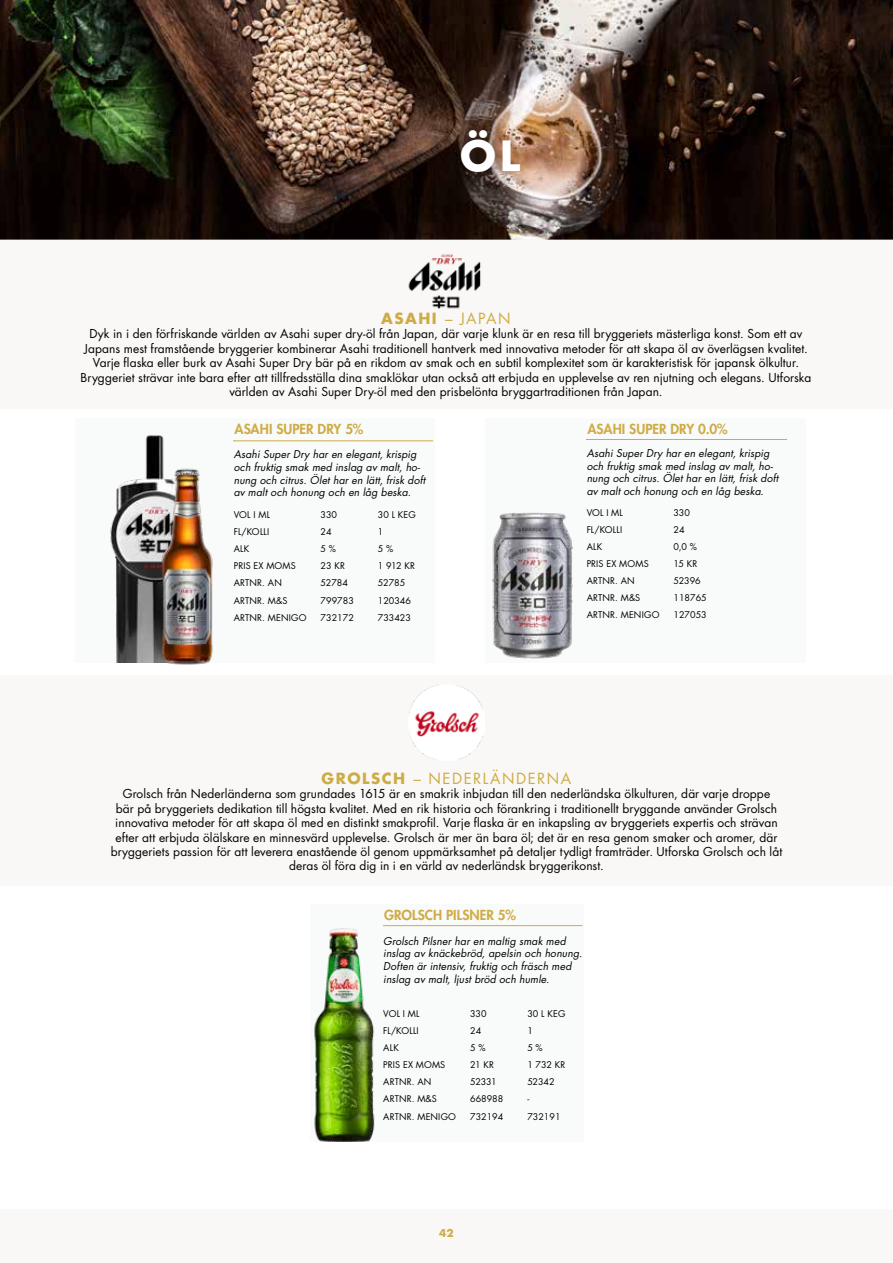
<style>
.page{position:relative;width:893px;height:1263px;background:#fff}
.page>*{position:absolute;margin:0;border:0;box-sizing:border-box;transform-origin:0 0}
.t1{font:700 40.5px "Futura Std";color:#fff}
.t2{font:15px "Futura Std";letter-spacing:.1em;color:#ceac45}
.t3{font:800 13.5px "Futura Std";letter-spacing:.005em;color:#ceac45}
.t4{font:12px/14.4px "Futura Std";letter-spacing:.005em;color:#000;text-align:center}
.t5{font:italic 10.5px/12.6px "Futura Std";letter-spacing:.01em;color:#000}
.t6{font:700 10.5px "Futura Std";color:#ceac45}
.t7{font:9px "Futura Std";letter-spacing:.005em;color:#000}
.t8{font:9px "Futura Std";letter-spacing:.025em;color:#000}
.s1{font-weight:700}
</style>
<div class="page">
<div style="left:0;top:1209px;width:893px;height:54px;background:#f9f8f6"></div>
<img style="left:0;top:0;width:893px;height:239px">
<div style="left:0;top:239px;width:893px;height:169px;background:#f9f8f6"></div>
<img style="left:408px;top:254px;width:73px;height:55px">
<div style="left:233px;top:418px;width:201px;height:245px;background:#f9fafa"></div>
<hr style="left:233px;top:440px;width:88px;height:1px;background:#ceac45">
<hr style="left:321px;top:440px;width:57px;height:1px;background:#ceac45">
<hr style="left:378px;top:440px;width:55px;height:1px;background:#ceac45">
<img style="left:145px;top:435px;width:19px;height:14px">
<img style="left:110px;top:449px;width:103px;height:216px">
<div style="left:0;top:675px;width:893px;height:210px;background:#f9f8f6"></div>
<img style="left:409px;top:685px;width:74px;height:75px">
<div style="left:383px;top:904px;width:201px;height:238px;background:#f9fafa"></div>
<hr style="left:383px;top:925px;width:87px;height:1px;background:#ceac45">
<hr style="left:470px;top:925px;width:57px;height:1px;background:#ceac45">
<hr style="left:527px;top:925px;width:56px;height:1px;background:#ceac45">
<img style="left:314px;top:928px;width:61px;height:214px">
<div style="left:486px;top:418px;width:100px;height:245px;background:#f9fafa"></div>
<img style="left:492px;top:512px;width:81px;height:147px">
<div style="left:586px;top:418px;width:219px;height:245px;background:#f9fafa"></div>
<hr style="left:586px;top:439px;width:87px;height:1px;background:#ceac45">
<hr style="left:673px;top:439px;width:114px;height:1px;background:#ceac45">
<h1 class="t1" style="left:460px;top:129px;width:62px">ÖL</h1>
<p class="t2" style="left:381px;top:309px;width:131px"><span class="s1">ASAHI</span> – JAPAN</p>
<p class="t4" style="left:81px;top:327px;width:732px">Dyk in i den förfriskande världen av Asahi super dry-öl från Japan, där varje klunk är en resa till bryggeriets mästerliga konst. Som ett av Japans mest framstående bryggerier kombinerar Asahi traditionell hantverk med innovativa metoder för att skapa öl av överlägsen kvalitet.<br>Varje flaska eller burk av Asahi Super Dry bär på en rikdom av smak och en subtil komplexitet som är karakteristisk för japansk ölkultur.<br>Bryggeriet strävar inte bara efter att tillfredsställa dina smaklökar utan också att erbjuda en upplevelse av ren njutning och elegans. Utforska världen av Asahi Super Dry-öl med den prisbelönta bryggartraditionen från Japan.</p>
<p class="t3" style="left:235px;top:420px;width:130px">ASAHI SUPER DRY 5%</p>
<p class="t5" style="left:234px;top:448px;width:193px">Asahi Super Dry har en elegant, krispig och fruktig smak med inslag av malt, ho&shy;nung och citrus. Ölet har en lätt, frisk doft av malt och honung och en låg beska.</p>
<p class="t7" style="left:234px;top:509px;width:38px">VOL I ML</p>
<p class="t7" style="left:321px;top:509px;width:18px">330</p>
<p class="t7" style="left:378px;top:509px;width:40px">30 L KEG</p>
<p class="t7" style="left:234px;top:526px;width:37px">FL/KOLLI</p>
<p class="t7" style="left:321px;top:526px;width:13px">24</p>
<p class="t7" style="left:378px;top:526px;width:7px">1</p>
<p class="t7" style="left:234px;top:543px;width:17px">ALK</p>
<p class="t7" style="left:321px;top:543px;width:17px">5 %</p>
<p class="t7" style="left:378px;top:543px;width:17px">5 %</p>
<p class="t7" style="left:234px;top:560px;width:64px">PRIS EX MOMS</p>
<p class="t7" style="left:321px;top:560px;width:26px">23 KR</p>
<p class="t7" style="left:378px;top:560px;width:39px">1 912 KR</p>
<p class="t7" style="left:234px;top:577px;width:50px">ARTNR. AN</p>
<p class="t7" style="left:321px;top:577px;width:29px">52784</p>
<p class="t7" style="left:378px;top:577px;width:29px">52785</p>
<p class="t7" style="left:234px;top:594px;width:55px">ARTNR. M&amp;S</p>
<p class="t7" style="left:321px;top:594px;width:35px">799783</p>
<p class="t7" style="left:378px;top:594px;width:35px">120346</p>
<p class="t8" style="left:234px;top:612px;width:74px">ARTNR. MENIGO</p>
<p class="t7" style="left:321px;top:612px;width:35px">732172</p>
<p class="t7" style="left:378px;top:612px;width:35px">733423</p>
<p class="t3" style="left:587px;top:420px;width:142px">ASAHI SUPER DRY 0.0%</p>
<p class="t5" style="left:587px;top:447px;width:193px">Asahi Super Dry har en elegant, krispig och fruktig smak med inslag av malt, ho&shy;nung och citrus. Ölet har en lätt, frisk doft av malt och honung och en låg beska.</p>
<p class="t7" style="left:587px;top:507px;width:38px">VOL I ML</p>
<p class="t7" style="left:673px;top:507px;width:18px">330</p>
<p class="t7" style="left:587px;top:523px;width:37px">FL/KOLLI</p>
<p class="t7" style="left:673px;top:523px;width:13px">24</p>
<p class="t7" style="left:587px;top:541px;width:17px">ALK</p>
<p class="t7" style="left:673px;top:541px;width:25px">0,0 %</p>
<p class="t7" style="left:587px;top:558px;width:64px">PRIS EX MOMS</p>
<p class="t7" style="left:673px;top:558px;width:25px">15 KR</p>
<p class="t7" style="left:587px;top:575px;width:50px">ARTNR. AN</p>
<p class="t7" style="left:673px;top:575px;width:29px">52396</p>
<p class="t7" style="left:587px;top:592px;width:55px">ARTNR. M&amp;S</p>
<p class="t7" style="left:673px;top:592px;width:35px">118765</p>
<p class="t8" style="left:587px;top:609px;width:74px">ARTNR. MENIGO</p>
<p class="t7" style="left:673px;top:609px;width:35px">127053</p>
<p class="t2" style="left:322px;top:769px;width:251px"><span class="s1">GROLSCH</span> – NEDERLÄNDERNA</p>
<p class="t4" style="left:111px;top:787px;width:673px">Grolsch från Nederländerna som grundades 1615 är en smakrik inbjudan till den nederländska ölkulturen, där varje droppe<br>bär på bryggeriets dedikation till högsta kvalitet. Med en rik historia och förankring i traditionellt bryggande använder Grolsch innovativa metoder för att skapa öl med en distinkt smakprofil. Varje flaska är en inkapsling av bryggeriets expertis och strävan efter att erbjuda ölälskare en minnesvärd upplevelse. Grolsch är mer än bara öl; det är en resa genom smaker och aromer, där bryggeriets passion för att leverera enastående öl genom uppmärksamhet på detaljer tydligt framträder. Utforska Grolsch och låt deras öl föra dig in i en värld av nederländsk bryggerikonst.</p>
<p class="t3" style="left:384px;top:906px;width:133px">GROLSCH PILSNER 5%</p>
<p class="t5" style="left:383px;top:935px;width:200px">Grolsch Pilsner har en maltig smak med inslag av knäckebröd, apelsin och honung.<br>Doften är intensiv, fruktig och fräsch med inslag av malt, ljust bröd och humle.</p>
<p class="t7" style="left:383px;top:1008px;width:38px">VOL I ML</p>
<p class="t7" style="left:470px;top:1008px;width:18px">330</p>
<p class="t7" style="left:527px;top:1008px;width:40px">30 L KEG</p>
<p class="t7" style="left:383px;top:1025px;width:37px">FL/KOLLI</p>
<p class="t7" style="left:470px;top:1025px;width:13px">24</p>
<p class="t7" style="left:527px;top:1025px;width:7px">1</p>
<p class="t7" style="left:383px;top:1042px;width:17px">ALK</p>
<p class="t7" style="left:470px;top:1042px;width:17px">5 %</p>
<p class="t7" style="left:527px;top:1042px;width:17px">5 %</p>
<p class="t7" style="left:383px;top:1059px;width:64px">PRIS EX MOMS</p>
<p class="t7" style="left:470px;top:1059px;width:25px">21 KR</p>
<p class="t7" style="left:527px;top:1059px;width:40px">1 732 KR</p>
<p class="t7" style="left:383px;top:1076px;width:50px">ARTNR. AN</p>
<p class="t7" style="left:470px;top:1076px;width:28px">52331</p>
<p class="t7" style="left:527px;top:1076px;width:29px">52342</p>
<p class="t7" style="left:383px;top:1093px;width:55px">ARTNR. M&amp;S</p>
<p class="t7" style="left:470px;top:1093px;width:35px">668988</p>
<p class="t7" style="left:527px;top:1093px;width:3px">-</p>
<p class="t8" style="left:383px;top:1110px;width:74px">ARTNR. MENIGO</p>
<p class="t7" style="left:470px;top:1110px;width:35px">732194</p>
<p class="t7" style="left:527px;top:1110px;width:35px">732191</p>
<p class="t6" style="left:439px;top:1226px;width:16px">42</p>
</div>
